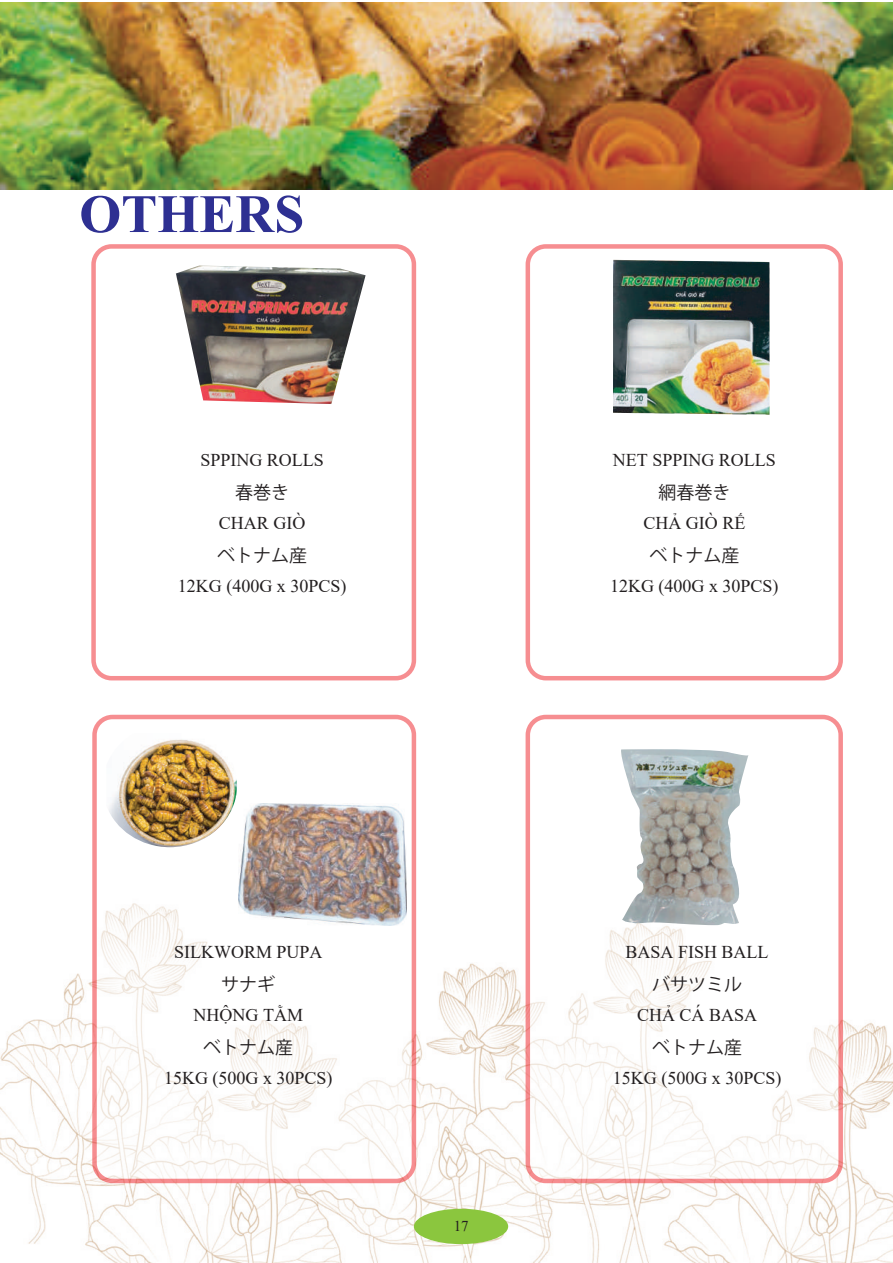
<style>
.page{position:relative;width:893px;height:1263px;background:#fff}
.page>*{position:absolute;margin:0;border:0;box-sizing:border-box;transform-origin:0 0}
.t1{font:700 54px "Times New Roman";color:#2e3092}
.t2{font:18px "Times New Roman";color:#231f20}
.t3{font:18px "Koz Go Pr 6 N";color:#231f20}
.t4{font:15px "Times New Roman";color:#231f20}
</style>
<div class="page">
<img style="left:0;top:189px;width:893px;height:1074px">
<div style="left:528px;top:246px;width:313px;height:432px;background:#fff;border-radius:18px"></div>
<div style="left:526px;top:244px;width:317px;height:436px;border:4px solid #ee1d23;border-radius:18px"></div>
<div style="left:95px;top:717px;width:319px;height:464px;background:#fff;border-radius:18px"></div>
<div style="left:92px;top:715px;width:324px;height:468px;border:4px solid #ee1d23;border-radius:18px"></div>
<div style="left:528px;top:717px;width:313px;height:464px;background:#fff;border-radius:18px"></div>
<div style="left:526px;top:715px;width:317px;height:468px;border:4px solid #ee1d23;border-radius:18px"></div>
<div style="left:94px;top:246px;width:320px;height:432px;background:#fff;border-radius:18px"></div>
<div style="left:91px;top:244px;width:325px;height:436px;border:4px solid #ee1d23;border-radius:18px"></div>
<img style="left:621px;top:749px;width:127px;height:176px">
<img style="left:176px;top:266px;width:190px;height:138px">
<img style="left:109px;top:739px;width:128px;height:108px">
<img style="left:613px;top:260px;width:156px;height:155px">
<img style="left:0;top:2px;width:893px;height:187px">
<img style="left:238px;top:803px;width:169px;height:122px">
<div style="left:414px;top:1209px;width:94px;height:35px;background:#8bc63e;border-radius:50%"></div>
<h1 class="t1" style="left:79px;top:175px;width:227px">OTHERS</h1>
<p class="t2" style="left:200px;top:447px;width:125px">SPPING ROLLS</p>
<p class="t3" style="left:235px;top:482px;width:55px">春巻き</p>
<p class="t2" style="left:219px;top:510px;width:88px">CHAR GIÒ</p>
<p class="t3" style="left:217px;top:545px;width:91px">ベトナム産</p>
<p class="t2" style="left:178px;top:573px;width:170px">12KG (400G x 30PCS)</p>
<p class="t2" style="left:174px;top:940px;width:150px">SILKWORM PUPA</p>
<p class="t3" style="left:221px;top:974px;width:55px">サナギ</p>
<p class="t2" style="left:194px;top:1003px;width:111px">NHỘNG TẰM</p>
<p class="t3" style="left:203px;top:1037px;width:91px">ベトナム産</p>
<p class="t2" style="left:164px;top:1066px;width:170px">15KG (500G x 30PCS)</p>
<p class="t4" style="left:454px;top:1215px;width:16px">17</p>
<p class="t2" style="left:613px;top:447px;width:165px">NET SPPING ROLLS</p>
<p class="t3" style="left:658px;top:482px;width:73px">網春巻き</p>
<p class="t2" style="left:643px;top:510px;width:103px">CHẢ GIÒ RẾ</p>
<p class="t3" style="left:649px;top:545px;width:91px">ベトナム産</p>
<p class="t2" style="left:610px;top:573px;width:170px">12KG (400G x 30PCS)</p>
<p class="t2" style="left:626px;top:940px;width:145px">BASA FISH BALL</p>
<p class="t3" style="left:652px;top:974px;width:91px">バサツミル</p>
<p class="t2" style="left:637px;top:1003px;width:122px">CHẢ CÁ BASA</p>
<p class="t3" style="left:652px;top:1037px;width:91px">ベトナム産</p>
<p class="t2" style="left:613px;top:1066px;width:170px">15KG (500G x 30PCS)</p>
</div>
